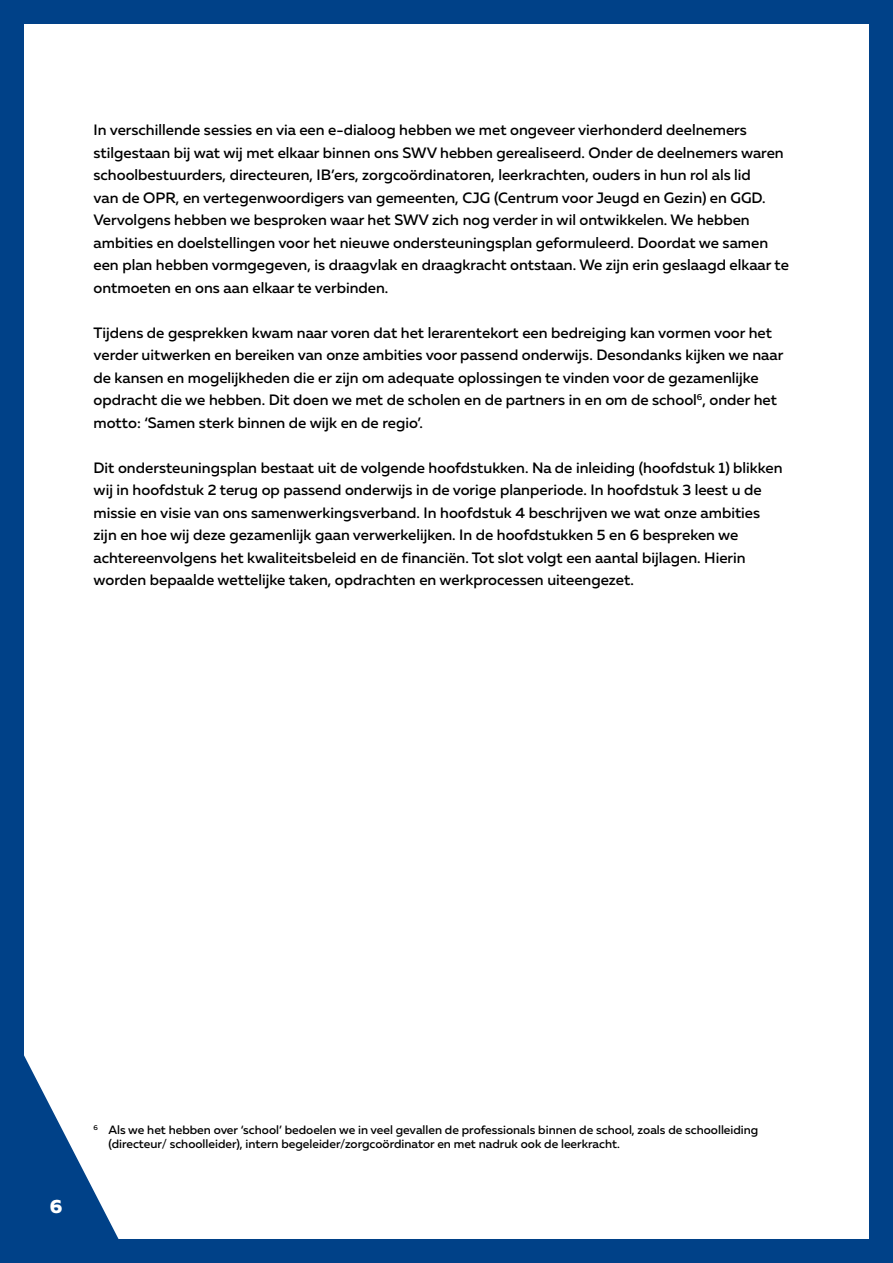
<style>
.page{position:relative;width:893px;height:1263px;background:#fff}
.page>*{position:absolute;margin:0;border:0;box-sizing:border-box;transform-origin:0 0}
.t1{font:800 19.2px "Muller";color:#fff}
.t2{font:500 15px/22.5px "Muller";color:#000}
.t3{font:500 12px/13.5px "Muller";color:#000}
</style>
<div class="page">
<svg style="left:25px;top:1057px;width:93px;height:181px"></svg>
<div style="left:0;top:0;width:893px;height:1263px;border:24px solid #004188"></div>
<p class="t2" style="left:94px;top:118px;width:697px">In verschillende sessies en via een e-dialoog hebben we met ongeveer vierhonderd deelnemers stilgestaan bij wat wij met elkaar binnen ons SWV hebben gerealiseerd. Onder de deelnemers waren schoolbestuurders, directeuren, IB’ers, zorgcoördinatoren, leerkrachten, ouders in hun rol als lid<br>van de OPR, en vertegenwoordigers van gemeenten, CJG (Centrum voor Jeugd en Gezin) en GGD.<br>Vervolgens hebben we besproken waar het SWV zich nog verder in wil ontwikkelen. We hebben ambities en doelstellingen voor het nieuwe ondersteuningsplan geformuleerd. Doordat we samen een plan hebben vormgegeven, is draagvlak en draagkracht ontstaan. We zijn erin geslaagd elkaar te ontmoeten en ons aan elkaar te verbinden.</p>
<p class="t2" style="left:94px;top:321px;width:691px">Tijdens de gesprekken kwam naar voren dat het lerarentekort een bedreiging kan vormen voor het verder uitwerken en bereiken van onze ambities voor passend onderwijs. Desondanks kijken we naar de kansen en mogelijkheden die er zijn om adequate oplossingen te vinden voor de gezamenlijke opdracht die we hebben. Dit doen we met de scholen en de partners in en om de school<sup>6</sup>, onder het motto: ‘Samen sterk binnen de wijk en de regio’.</p>
<p class="t2" style="left:94px;top:456px;width:690px">Dit ondersteuningsplan bestaat uit de volgende hoofdstukken. Na de inleiding (hoofdstuk 1) blikken wij in hoofdstuk 2 terug op passend onderwijs in de vorige planperiode. In hoofdstuk 3 leest u de missie en visie van ons samenwerkingsverband. In hoofdstuk 4 beschrijven we wat onze ambities zijn en hoe wij deze gezamenlijk gaan verwerkelijken. In de hoofdstukken 5 en 6 bespreken we achtereenvolgens het kwaliteitsbeleid en de financiën. Tot slot volgt een aantal bijlagen. Hierin worden bepaalde wettelijke taken, opdrachten en werkprocessen uiteengezet.</p>
<p class="t1" style="left:50px;top:1194px;width:14px">6</p>
<p class="t3" style="left:108px;top:1123px;width:651px;text-indent:-15px"><sup>6</sup> Als we het hebben over ‘school’ bedoelen we in veel gevallen de professionals binnen de school, zoals de schoolleiding (directeur/ schoolleider), intern begeleider/zorgcoördinator en met nadruk ook de leerkracht.</p>
</div>
